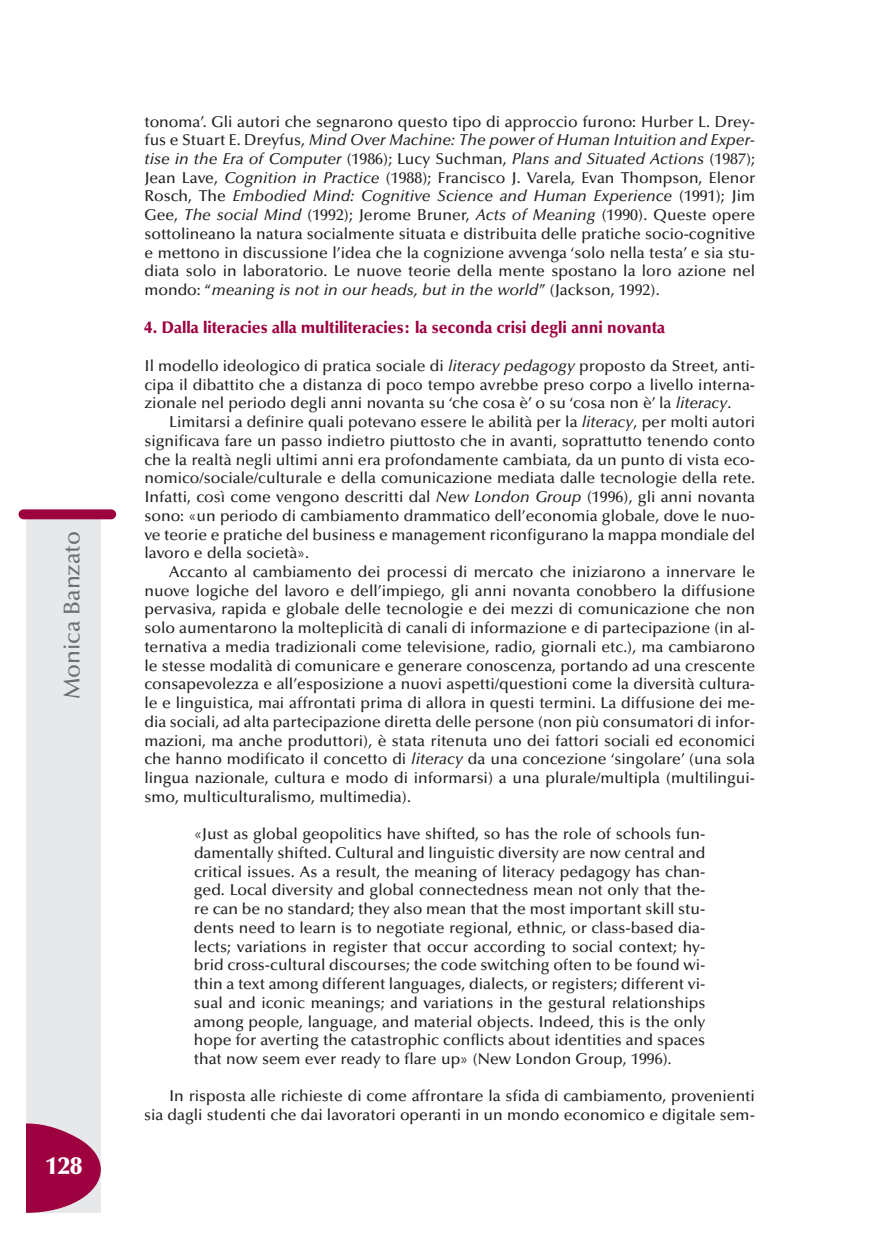
<style>
.page{position:relative;width:869px;height:1241px;background:#fff}
.page>*{position:absolute;margin:0;border:0;box-sizing:border-box;transform-origin:0 0}
.t1{font:900 24.5px "Optima";color:#fff}
.t2{font:500 22.75px "Optima";color:#6c6d70}
.t3{font:900 16.62px "Optima";color:#9d0140;scale:.95 1}
.t4{font:500 15.75px/18.7px "Optima";color:#231f20;text-align:justify}
.s1{font-style:italic}
</style>
<div class="page">
<div style="left:27px;top:517px;width:74px;height:695px;background:#e7e8e9"></div>
<div style="left:19px;top:509px;width:97px;height:10px;background:#9d0140;border-radius:5px"></div>
<svg style="left:26px;top:1122px;width:75px;height:90px"></svg>
<h2 class="t2" style="left:63px;top:699px;width:170px;rotate:-90deg">Monica Banzato</h2>
<h1 class="t1" style="left:45px;top:1155px;width:38px">128</h1>
<p class="t4" style="left:144px;top:113px;width:612px">tonoma’. Gli autori che segnarono questo tipo di approccio furono: Hurber L. Drey&shy;fus e Stuart E. Dreyfus, <span class="s1">Mind Over Machine: The power of Human Intuition and Exper&shy;tise in the Era of Computer</span> (1986); Lucy Suchman, <span class="s1">Plans and Situated Actions</span> (1987); Jean Lave, <span class="s1">Cognition in Practice</span> (1988); Francisco J. Varela, Evan Thompson, Elenor Rosch, The <span class="s1">Embodied Mind: Cognitive Science and Human Experience</span> (1991); Jim Gee, <span class="s1">The social Mind</span> (1992); Jerome Bruner, <span class="s1">Acts of Meaning</span> (1990). Queste opere sottolineano la natura socialmente situata e distribuita delle pratiche socio-cognitive e mettono in discussione l’idea che la cognizione avvenga ‘solo nella testa’ e sia stu&shy;diata solo in laboratorio. Le nuove teorie della mente spostano la loro azione nel mondo: “<span class="s1">meaning is not in our heads, but in the world</span>” (Jackson, 1992).</p>
<p class="t3" style="left:144px;top:321px;width:549px">4. Dalla literacies alla multiliteracies: la seconda crisi degli anni novanta</p>
<p class="t4" style="left:144px;top:358px;width:612px">Il modello ideologico di pratica sociale di <span class="s1">literacy pedagogy</span> proposto da Street, anti&shy;cipa il dibattito che a distanza di poco tempo avrebbe preso corpo a livello interna&shy;zionale nel periodo degli anni novanta su ‘che cosa è’ o su ‘cosa non è’ la <span class="s1">literacy</span>.</p>
<p class="t4" style="left:144px;top:414px;width:612px;text-indent:25px">Limitarsi a definire quali potevano essere le abilità per la <span class="s1">literacy</span>, per molti autori significava fare un passo indietro piuttosto che in avanti, soprattutto tenendo conto che la realtà negli ultimi anni era profondamente cambiata, da un punto di vista eco&shy;nomico/sociale/culturale e della comunicazione mediata dalle tecnologie della rete.<br>Infatti, così come vengono descritti dal <span class="s1">New London Group</span> (1996), gli anni novanta sono: «un periodo di cambiamento drammatico dell’economia globale, dove le nuo&shy;ve teorie e pratiche del business e management riconfigurano la mappa mondiale del lavoro e della società».</p>
<p class="t4" style="left:144px;top:564px;width:612px;text-indent:25px">Accanto al cambiamento dei processi di mercato che iniziarono a innervare le nuove logiche del lavoro e dell’impiego, gli anni novanta conobbero la diffusione pervasiva, rapida e globale delle tecnologie e dei mezzi di comunicazione che non solo aumentarono la molteplicità di canali di informazione e di partecipazione (in al&shy;ternativa a media tradizionali come televisione, radio, giornali etc.), ma cambiarono le stesse modalità di comunicare e generare conoscenza, portando ad una crescente consapevolezza e all’esposizione a nuovi aspetti/questioni come la diversità cultura&shy;le e linguistica, mai affrontati prima di allora in questi termini. La diffusione dei me&shy;dia sociali, ad alta partecipazione diretta delle persone (non più consumatori di infor&shy;mazioni, ma anche produttori), è stata ritenuta uno dei fattori sociali ed economici che hanno modificato il concetto di <span class="s1">literacy</span> da una concezione ‘singolare’ (una sola lingua nazionale, cultura e modo di informarsi) a una plurale/multipla (multilingui&shy;smo, multiculturalismo, multimedia).</p>
<p class="t4" style="left:194px;top:826px;width:513px">«Just as global geopolitics have shifted, so has the role of schools fun&shy;damentally shifted. Cultural and linguistic diversity are now central and critical issues. As a result, the meaning of literacy pedagogy has chan&shy;ged. Local diversity and global connectedness mean not only that the&shy;re can be no standard; they also mean that the most important skill stu&shy;dents need to learn is to negotiate regional, ethnic, or class-based dia&shy;lects; variations in register that occur according to social context; hy&shy;brid cross-cultural discourses; the code switching often to be found wi&shy;thin a text among different languages, dialects, or registers; different vi&shy;sual and iconic meanings; and variations in the gestural relationships among people, language, and material objects. Indeed, this is the only hope for averting the catastrophic conflicts about identities and spaces that now seem ever ready to flare up» (New London Group, 1996)<span class="s1">.</span></p>
<p class="t4" style="left:144px;top:1088px;width:612px;text-align:right">In risposta alle richieste di come affrontare la sfida di cambiamento, provenienti<br>sia dagli studenti che dai lavoratori operanti in un mondo economico e digitale sem-</p>
</div>
